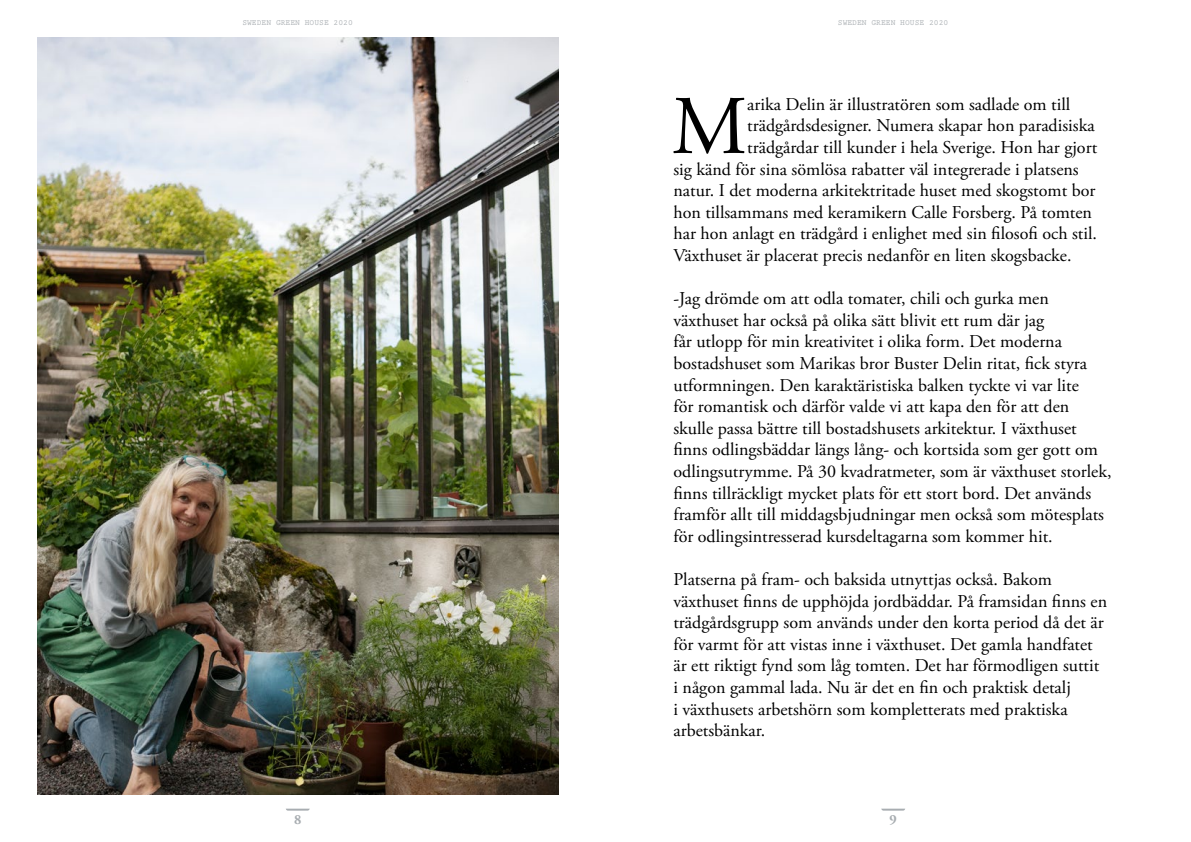
<style>
.page{position:relative;width:1191px;height:842px;background:#fff}
.page>*{position:absolute;margin:0;border:0;box-sizing:border-box;transform-origin:0 0}
.t1{font:83.2px "Adobe Garamond Pro";color:#000}
.t2{font:18px/21.6px "Adobe Garamond Pro";color:#000}
.t3{font:700 14px "Adobe Garamond Pro";color:#a8adb1}
.t4{font:700 8px "Prestige Elite Std";color:#a8adb1}
</style>
<div class="page">
<svg style="left:286px;top:809px;width:24px;height:2px"></svg>
<img style="left:37px;top:38px;width:521px;height:757px">
<svg style="left:881px;top:809px;width:24px;height:2px"></svg>
<p class="t4" style="left:242px;top:19px;width:112px">SWEDEN GREEN HOUSE 2020</p>
<p class="t4" style="left:838px;top:19px;width:112px">SWEDEN GREEN HOUSE 2020</p>
<h1 class="t1" style="left:671px;top:77px;width:77px">M</h1>
<p class="t2" style="left:747px;top:94px;width:324px">arika Delin är illustratören som sadlade om till</p>
<p class="t2" style="left:747px;top:115px;width:349px">trädgårdsdesigner. Numera skapar hon paradisiska</p>
<p class="t2" style="left:747px;top:137px;width:351px">trädgårdar till kunder i hela Sverige. Hon har gjort</p>
<p class="t2" style="left:673px;top:159px;width:407px">sig känd för sina sömlösa rabatter väl integrerade i platsens</p>
<p class="t2" style="left:673px;top:180px;width:423px">natur. I det moderna arkitektritade huset med skogstomt bor</p>
<p class="t2" style="left:673px;top:202px;width:420px">hon tillsammans med keramikern Calle Forsberg. På tomten</p>
<p class="t2" style="left:673px;top:223px;width:425px">har hon anlagt en trädgård i enlighet med sin filosofi och stil.</p>
<p class="t2" style="left:673px;top:245px;width:399px">Växthuset är placerat precis nedanför en liten skogsbacke.</p>
<p class="t2" style="left:673px;top:288px;width:439px">-Jag drömde om att odla tomater, chili och gurka men växthuset har också på olika sätt blivit ett rum där jag<br>får utlopp för min kreativitet i olika form. Det moderna bostadshuset som Marikas bror Buster Delin ritat, fick styra utformningen. Den karaktäristiska balken tyckte vi var lite<br>för romantisk och därför valde vi att kapa den för att den skulle passa bättre till bostadshusets arkitektur. I växthuset finns odlingsbäddar längs lång- och kortsida som ger gott om odlingsutrymme. På 30 kvadratmeter, som är växthuset storlek, finns tillräckligt mycket plats för ett stort bord. Det används framför allt till middagsbjudningar men också som mötesplats för odlingsintresserad kursdeltagarna som kommer hit.</p>
<p class="t2" style="left:673px;top:569px;width:435px">Platserna på fram- och baksida utnyttjas också. Bakom växthuset finns de upphöjda jordbäddar. På framsidan finns en trädgårdsgrupp som används under den korta period då det är för varmt för att vistas inne i växthuset. Det gamla handfatet är ett riktigt fynd som låg tomten. Det har förmodligen suttit i någon gammal lada. Nu är det en fin och praktisk detalj<br>i växthusets arbetshörn som kompletterats med praktiska arbetsbänkar.</p>
<p class="t3" style="left:294px;top:812px;width:9px">8</p>
<p class="t3" style="left:889px;top:812px;width:9px">9</p>
</div>
